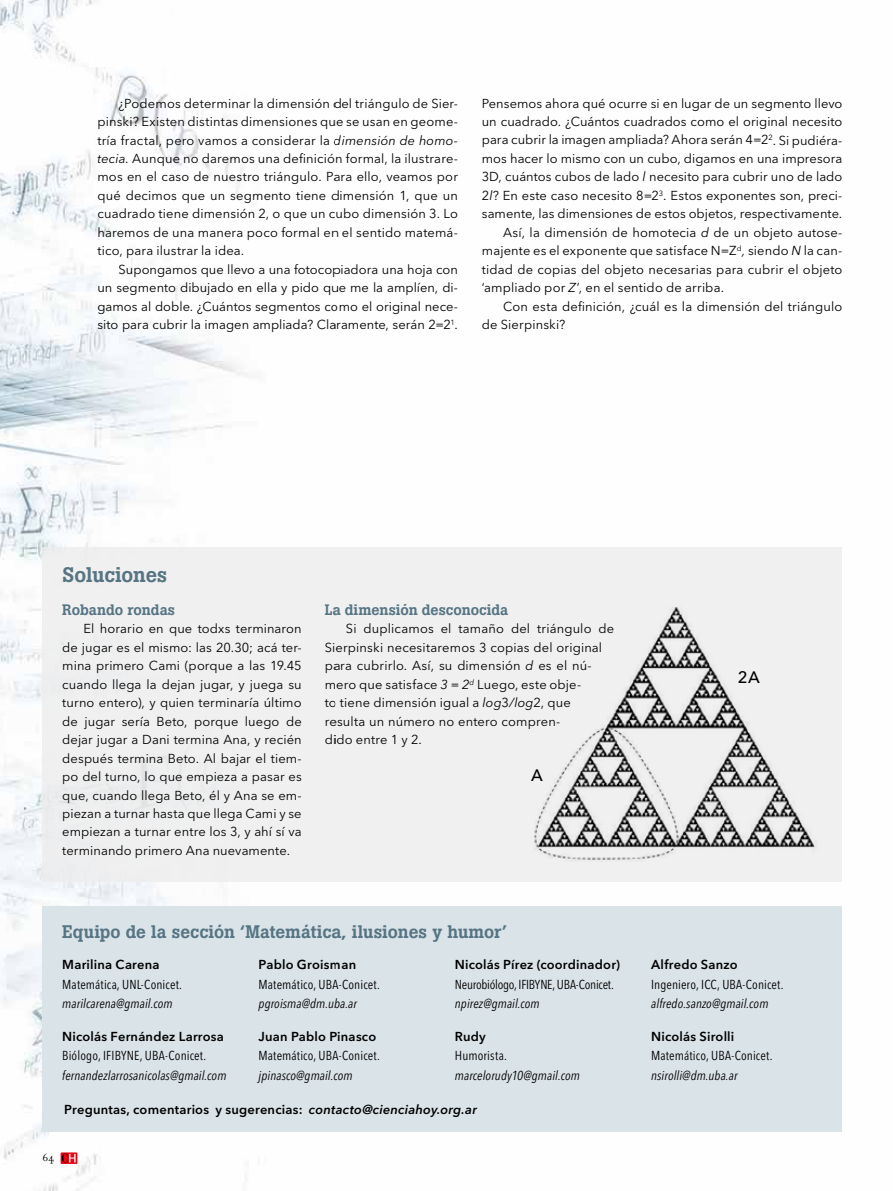
<style>
.page{position:relative;width:893px;height:1191px;background:#fff}
.page>*{position:absolute;margin:0;border:0;box-sizing:border-box;transform-origin:0 0}
.t1{font:500 21px "Boton";letter-spacing:-.005em;color:#567483}
.t2{font:500 18px "Boton";color:#567483}
.t3{font:500 16.5px "Avenir Next LT Pro";color:#000}
.t4{font:15px/18.6px "Nimbus Rom No 9 L";color:#000}
.t5{font:500 15px "Boton";letter-spacing:-.005em;color:#567483}
.t6{font:italic 15px "Nimbus Rom No 9 L";color:#000}
.t7{font:12.9px/18.5px "Avenir Next LT Pro";letter-spacing:.01em;color:#000;text-align:justify}
.t8{font:600 12.9px "Avenir Next LT Pro";letter-spacing:.015em;color:#000}
.t9{font:italic condensed 12.9px "Avenir Next LT Pro";letter-spacing:.005em;color:#000}
.t10{font:condensed 12.9px "Avenir Next LT Pro";letter-spacing:.01em;color:#000}
.t11{font:condensed 12.9px "Avenir Next LT Pro";letter-spacing:-.02em;color:#000}
.t12{font:11.25px "Filosofia";color:#000}
.s1{font-style:italic}
.s2{font-family:"rtxr"}
.s3{font-family:"txsy"}
</style>
<div class="page">
<img style="left:0;top:0;width:842px;height:1191px">
<div style="left:43px;top:547px;width:799px;height:335px;background:#ededed"></div>
<div style="left:42px;top:906px;width:800px;height:225px;background:#dae3e8"></div>
<img style="left:534px;top:607px;width:281px;height:253px">
<svg style="left:61px;top:1152px;width:16px;height:12px"></svg>
<svg style="left:62px;top:1153px;width:14px;height:9px"></svg>
<svg style="left:435px;top:231px;width:7px;height:37px"></svg>
<svg style="left:435px;top:518px;width:7px;height:29px"></svg>
<svg style="left:435px;top:894px;width:7px;height:12px"></svg>
<p class="t7" style="left:482px;top:94px;width:362px">Pensemos ahora qué ocurre si en lugar de un segmento llevo</p>
<p class="t7" style="left:482px;top:112px;width:362px">un cuadrado. ¿Cuántos cuadrados como el original necesito</p>
<p class="t7" style="left:482px;top:131px;width:362px">para cubrir la imagen ampliada? Ahora serán 4=2<sup>2</sup>. Si pudiéra-</p>
<p class="t7" style="left:482px;top:149px;width:362px">mos hacer lo mismo con un cubo, digamos en una impresora</p>
<p class="t7" style="left:482px;top:168px;width:362px">3D, cuántos cubos de lado <span class="s1">l</span> necesito para cubrir uno de lado</p>
<p class="t7" style="left:482px;top:186px;width:362px">2<span class="s1">l</span>? En este caso necesito 8=2<sup>3</sup>. Estos exponentes son, preci-</p>
<p class="t7" style="left:482px;top:204px;width:362px">samente, las dimensiones de estos objetos, respectivamente.</p>
<p class="t7" style="left:503px;top:223px;width:341px">Así, la dimensión de homotecia <span class="s1">d</span> de un objeto autose-</p>
<p class="t7" style="left:482px;top:241px;width:362px">majente es el exponente que satisface N=Z<sup>d</sup><span class="s1">,</span> siendo <span class="s1">N</span> la can-</p>
<p class="t7" style="left:482px;top:260px;width:362px">tidad de copias del objeto necesarias para cubrir el objeto</p>
<p class="t7" style="left:482px;top:278px;width:244px">‘ampliado por <span class="s1">Z</span>’, en el sentido de arriba.</p>
<p class="t7" style="left:503px;top:297px;width:341px">Con esta definición, ¿cuál es la dimensión del triángulo</p>
<p class="t7" style="left:482px;top:315px;width:85px">de Sierpinski?</p>
<p class="t7" style="left:97px;top:94px;width:362px;text-indent:21px">¿Podemos determinar la dimensión del triángulo de Sier&shy;pinski? Existen distintas dimensiones que se usan en geome&shy;tría fractal, pero vamos a considerar la <span class="s1">dimensión de homo&shy;tecia.</span> Aunque no daremos una definición formal, la ilustrare&shy;mos en el caso de nuestro triángulo. Para ello, veamos por qué decimos que un segmento tiene dimensión 1, que un cuadrado tiene dimensión 2, o que un cubo dimensión 3. Lo haremos de una manera poco formal en el sentido matemá&shy;tico, para ilustrar la idea.</p>
<p class="t7" style="left:97px;top:260px;width:362px;text-indent:21px">Supongamos que llevo a una fotocopiadora una hoja con un segmento dibujado en ella y pido que me la amplíen, di&shy;gamos al doble. ¿Cuántos segmentos como el original nece&shy;sito para cubrir la imagen ampliada? Claramente, serán 2=2<sup>1</sup>.</p>
<p class="t6" style="left:644px;top:119px;width:11px">A</p>
<p class="t4" style="left:794px;top:118px;width:19px">3<span class="s1">A</span></p>
<p class="t4" style="left:450px;top:230px;width:179px">medida(3<span class="s1">A</span>) <span class="s2">=</span> 3<sup>d</sup> <span class="s3">·</span> medida(<span class="s1">A</span>) medida(3<span class="s1">A</span>) <span class="s2">=</span> 2 <span class="s3">·</span> medida(<span class="s1">A</span>)</p>
<p class="t4" style="left:640px;top:239px;width:182px"><span class="s3">⇐⇒</span>3<sup>d</sup> <span class="s2">=</span>2<span class="s3">⇐⇒</span><span class="s1">d</span><span class="s2">=</span>log<sub>3</sub>2<span class="s2">=</span></p>
<p class="t4" style="left:827px;top:229px;width:31px">log 2</p>
<h1 class="t1" style="left:62px;top:562px;width:107px">Soluciones</h1>
<p class="t5" style="left:62px;top:601px;width:114px">Robando rondas</p>
<p class="t7" style="left:62px;top:619px;width:241px;text-indent:21px">El horario en que todxs terminaron de jugar es el mismo: las 20.30; acá ter&shy;mina primero Cami (porque a las 19.45 cuando llega la dejan jugar, y juega su turno entero), y quien terminaría último de jugar sería Beto, porque luego de dejar jugar a Dani termina Ana, y recién después termina Beto. Al bajar el tiem&shy;po del turno, lo que empieza a pasar es que, cuando llega Beto, él y Ana se em&shy;piezan a turnar hasta que llega Cami y se empiezan a turnar entre los 3, y ahí sí va terminando primero Ana nuevamente.</p>
<p class="t5" style="left:325px;top:601px;width:185px">La dimensión desconocida</p>
<p class="t7" style="left:325px;top:619px;width:291px;text-align:left;text-indent:21px">Si duplicamos el tamaño del triángulo de Sierpinski necesitaremos 3 copias del original para cubrirlo. Así, su dimensión <span class="s1">d</span> es el nú&shy;mero que satisface <span class="s1">3 = 2</span><sup>d</sup> Luego, este obje-<br>to tiene dimensión igual a <span class="s1">log</span>3<span class="s1">/log</span>2, que resulta un número no entero compren-<br>dido entre 1 y 2.</p>
<p class="t3" style="left:531px;top:765px;width:13px">A</p>
<h2 class="t2" style="left:62px;top:921px;width:447px">Equipo de la sección ‘Matemática, ilusiones y humor’</h2>
<p class="t8" style="left:62px;top:957px;width:99px">Marilina Carena</p>
<p class="t10" style="left:62px;top:976px;width:121px">Matemática, UNL-Conicet.</p>
<p class="t9" style="left:62px;top:996px;width:112px">marilcarena@gmail.com</p>
<p class="t8" style="left:62px;top:1028px;width:163px">Nicolás Fernández Larrosa</p>
<p class="t10" style="left:62px;top:1047px;width:145px">Biólogo, IFIBYNE, UBA-Conicet.</p>
<p class="t9" style="left:62px;top:1067px;width:166px">fernandezlarrosanicolas@gmail.com</p>
<p class="t8" style="left:259px;top:957px;width:99px">Pablo Groisman</p>
<p class="t10" style="left:259px;top:976px;width:123px">Matemático, UBA-Conicet.</p>
<p class="t9" style="left:259px;top:996px;width:100px">pgroisma@dm.uba.ar</p>
<p class="t8" style="left:259px;top:1028px;width:119px">Juan Pablo Pinasco</p>
<p class="t10" style="left:259px;top:1047px;width:123px">Matemático, UBA-Conicet.</p>
<p class="t9" style="left:259px;top:1067px;width:96px">jpinasco@gmail.com</p>
<p class="t8" style="left:455px;top:957px;width:167px">Nicolás Pírez (coordinador)</p>
<p class="t11" style="left:455px;top:976px;width:161px">Neurobiólogo, IFIBYNE, UBA-Conicet.</p>
<p class="t9" style="left:455px;top:996px;width:86px">npirez@gmail.com</p>
<p class="t8" style="left:455px;top:1028px;width:33px">Rudy</p>
<p class="t10" style="left:455px;top:1047px;width:53px">Humorista.</p>
<p class="t9" style="left:455px;top:1067px;width:127px">marcelorudy10@gmail.com</p>
<p class="t8" style="left:64px;top:1101px;width:414px">Preguntas, comentarios y sugerencias: <span class="s1">contacto@cienciahoy.org.ar</span></p>
<p class="t12" style="left:43px;top:1151px;width:13px">64</p>
<p class="t3" style="left:738px;top:667px;width:23px">2A</p>
<p class="t8" style="left:651px;top:957px;width:88px">Alfredo Sanzo</p>
<p class="t10" style="left:651px;top:976px;width:134px">Ingeniero, ICC, UBA-Conicet.</p>
<p class="t9" style="left:651px;top:996px;width:119px">alfredo.sanzo@gmail.com</p>
<p class="t8" style="left:651px;top:1028px;width:85px">Nicolás Sirolli</p>
<p class="t10" style="left:651px;top:1047px;width:123px">Matemático, UBA-Conicet.</p>
<p class="t9" style="left:651px;top:1067px;width:88px">nsirolli@dm.uba.ar</p>
<p class="t4" style="left:670px;top:958px;width:17px">13</p>
</div>
